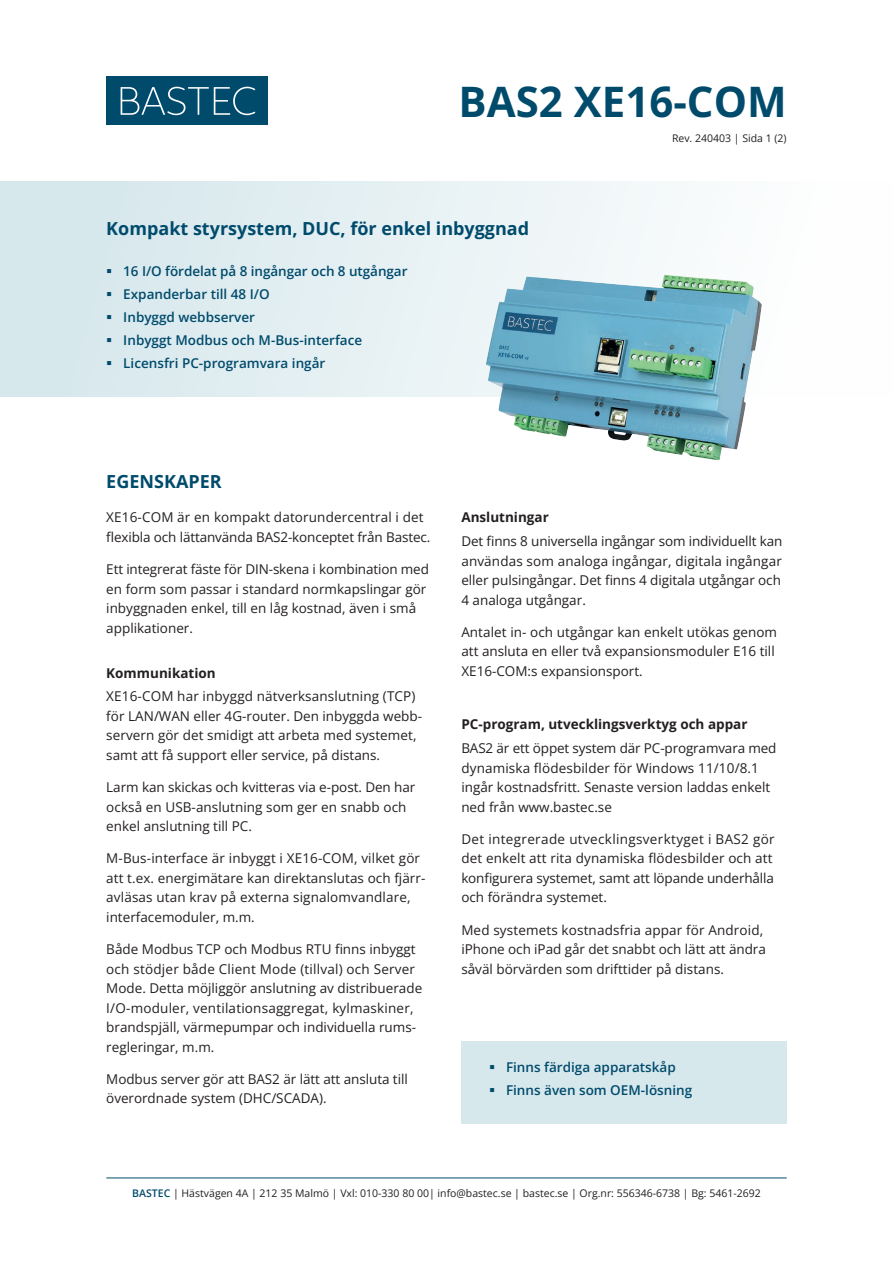
<style>
.page{position:relative;width:893px;height:1263px;background:#fff}
.page>*{position:absolute;margin:0;border:0;box-sizing:border-box;transform-origin:0 0}
.t1{font:700 42px "Open Sans";color:#004b6c}
.t2{font:700 18px "Open Sans";color:#004b6c}
.t3{font:13.5px/19.5px "Open Sans";color:#231f20}
.t4{font:600 13.5px/23px "Open Sans";color:#004b6c}
.t5{font:700 13.5px "Open Sans";color:#231f20}
.t6{font:10.5px "Open Sans";color:#231f20}
.s1{font-weight:600;color:#004b6c}
</style>
<div class="page">
<hr style="left:106px;top:1177px;width:681px;height:1px;background:#004b6c">
<div style="left:106px;top:77px;width:162px;height:48px;background:#004b6c"></div>
<svg style="left:121px;top:87px;width:134px;height:28px"></svg>
<div style="left:0;top:181px;width:893px;height:215px;background:linear-gradient(to right,#d4e6eb,#fff)"></div>
<img style="left:486px;top:275px;width:276px;height:185px">
<div style="left:461px;top:1041px;width:326px;height:83px;background:#d7e8ed"></div>
<svg style="left:107px;top:269px;width:4px;height:4px"></svg>
<svg style="left:107px;top:292px;width:4px;height:4px"></svg>
<svg style="left:107px;top:315px;width:4px;height:4px"></svg>
<svg style="left:107px;top:338px;width:4px;height:4px"></svg>
<svg style="left:107px;top:361px;width:4px;height:4px"></svg>
<h1 class="t1" style="left:458px;top:72px;width:330px">BAS2 XE16-COM</h1>
<p class="t6" style="left:672px;top:131px;width:116px">Rev. 240403 | Sida 1 (2)</p>
<h2 class="t2" style="left:106px;top:216px;width:424px">Kompakt styrsystem, DUC, för enkel inbyggnad</h2>
<p class="t4" style="left:123px;top:259px;width:286px">16 I/O fördelat på 8 ingångar och 8 utgångar<br>Expanderbar till 48 I/O<br>Inbyggd webbserver<br>Inbyggt Modbus och M-Bus-interface<br>Licensfri PC-programvara ingår</p>
<h2 class="t2" style="left:106px;top:469px;width:117px">EGENSKAPER</h2>
<p class="t3" style="left:106px;top:507px;width:326px">XE16-COM är en kompakt datorundercentral i det flexibla och lättanvända BAS2-konceptet från Bastec.</p>
<p class="t3" style="left:106px;top:559px;width:324px">Ett integrerat fäste för DIN-skena i kombination med en form som passar i standard normkapslingar gör inbyggnaden enkel, till en låg kostnad, även i små applikationer.</p>
<p class="t5" style="left:106px;top:663px;width:111px">Kommunikation</p>
<p class="t3" style="left:106px;top:686px;width:317px">XE16-COM har inbyggd nätverksanslutning (TCP) för LAN/WAN eller 4G-router. Den inbyggda webb&shy;servern gör det smidigt att arbeta med systemet, samt att få support eller service, på distans.</p>
<p class="t3" style="left:106px;top:777px;width:311px">Larm kan skickas och kvitteras via e-post. Den har också en USB-anslutning som ger en snabb och enkel anslutning till PC.</p>
<p class="t3" style="left:106px;top:848px;width:321px">M-Bus-interface är inbyggt i XE16-COM, vilket gör att t.ex. energimätare kan direktanslutas och fjärr&shy;avläsas utan krav på externa signalomvandlare, interfacemoduler, m.m.</p>
<p class="t3" style="left:106px;top:939px;width:317px">Både Modbus TCP och Modbus RTU finns inbyggt och stödjer både Client Mode (tillval) och Server Mode. Detta möjliggör anslutning av distribuerade I/O-moduler, ventilationsaggregat, kylmaskiner, brandspjäll, värmepumpar och individuella rums&shy;regleringar, m.m.</p>
<p class="t3" style="left:106px;top:1069px;width:303px">Modbus server gör att BAS2 är lätt att ansluta till överordnade system (DHC/SCADA).</p>
<p class="t5" style="left:461px;top:508px;width:89px">Anslutningar</p>
<p class="t3" style="left:461px;top:531px;width:322px;text-align:justify">Det finns 8 universella ingångar som individuellt kan användas som analoga ingångar, digitala ingångar eller pulsingångar. Det finns 4 digitala utgångar och 4 analoga utgångar.</p>
<p class="t3" style="left:461px;top:622px;width:317px">Antalet in- och utgångar kan enkelt utökas genom att ansluta en eller två expansionsmoduler E16 till<br>XE16-COM:s expansionsport.</p>
<p class="t5" style="left:461px;top:715px;width:288px">PC-program, utvecklingsverktyg och appar</p>
<p class="t3" style="left:461px;top:738px;width:317px">BAS2 är ett öppet system där PC-programvara med dynamiska flödesbilder för Windows 11/10/8.1 ingår kostnadsfritt. Senaste version laddas enkelt ned från www.bastec.se</p>
<p class="t3" style="left:461px;top:829px;width:315px">Det integrerade utvecklingsverktyget i BAS2 gör det enkelt att rita dynamiska flödesbilder och att konfigurera systemet, samt att löpande underhålla och förändra systemet.</p>
<p class="t3" style="left:461px;top:919px;width:306px">Med systemets kostnadsfria appar för Android, iPhone och iPad går det snabbt och lätt att ändra såväl börvärden som drifttider på distans.</p>
<p class="t4" style="left:506px;top:1056px;width:188px">Finns färdiga apparatskåp<br>Finns även som OEM-lösning</p>
<p class="t6" style="left:132px;top:1185px;width:630px"><span class="s1">BASTEC</span> | Hästvägen 4A | 212 35 Malmö | Vxl: 010-330 80 00| info@bastec.se | bastec.se | Org.nr: 556346-6738 | Bg: 5461-2692</p>
</div>
